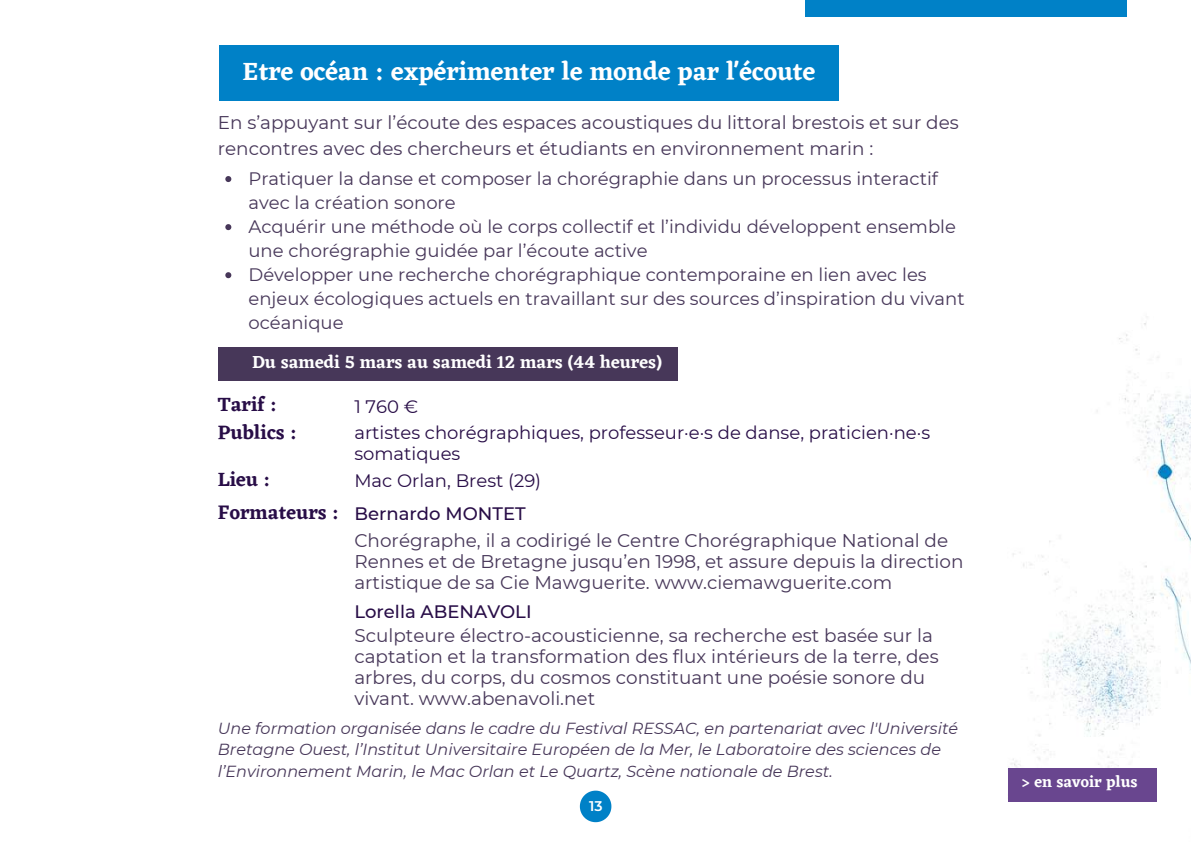
<style>
.page{position:relative;width:1191px;height:842px;background:#fff}
.page>*{position:absolute;margin:0;border:0;box-sizing:border-box;transform-origin:0 0}
.t1{font:600 26px "Eczar";color:#fff}
.t2{font:600 20px "Eczar";color:#280d47}
.t3{font:18.4px/21px "Montserrat";color:#473759}
.t4{font:18px/24px "Montserrat";color:#473759}
.t5{font:18px/21px "Montserrat";color:#280d47}
.t6{font:600 18px "Eczar";color:#fff}
.t7{font:500 18px "Montserrat";color:#280d47}
.t8{font:italic 16px/21.4px "Montserrat";color:#473759}
.t9{font:600 16px "Eczar";color:#fff}
.t10{font:600 14px "Montserrat";color:#fff}
.s1{font-family:"Eczar";font-weight:600;font-size:20px}
.s2{font-weight:500}
</style>
<div class="page">
<div style="left:219px;top:45px;width:620px;height:56px;background:#0081c7"></div>
<div style="left:805px;top:0;width:322px;height:16px;background:#0081c7"></div>
<svg style="left:225px;top:176px;width:6px;height:6px"></svg>
<svg style="left:225px;top:224px;width:6px;height:6px"></svg>
<svg style="left:225px;top:272px;width:6px;height:6px"></svg>
<div style="left:219px;top:348px;width:459px;height:33px;background:#473759"></div>
<img style="left:1008px;top:323px;width:183px;height:479px">
<svg style="left:580px;top:790px;width:31px;height:32px"></svg>
<div style="left:1008px;top:768px;width:149px;height:33px;background:#69468f"></div>
<h1 class="t1" style="left:243px;top:56px;width:574px">Etre océan : expérimenter le monde par l'écoute</h1>
<p class="t3" style="left:218px;top:110px;width:742px;line-height:25.6px">En s’appuyant sur l’écoute des espaces acoustiques du littoral brestois et sur des rencontres avec des chercheurs et étudiants en environnement marin :</p>
<p class="t4" style="left:248px;top:167px;width:718px">Pratiquer la danse et composer la chorégraphie dans un processus interactif avec la création sonore<br>Acquérir une méthode où le corps collectif et l’individu développent ensemble une chorégraphie guidée par l’écoute active<br>Développer une recherche chorégraphique contemporaine en lien avec les enjeux écologiques actuels en travaillant sur des sources d’inspiration du vivant océanique</p>
<p class="t6" style="left:252px;top:351px;width:411px">Du samedi 5 mars au samedi 12 mars (44 heures)</p>
<p class="t2" style="left:218px;top:392px;width:61px">Tarif :</p>
<p class="t5" style="left:354px;top:396px;width:65px">1 760 €</p>
<p class="t2" style="left:218px;top:420px;width:81px">Publics :</p>
<p class="t5" style="left:354px;top:422px;width:577px">artistes chorégraphiques, professeur·e·s de danse, praticien·ne·s somatiques</p>
<p class="t2" style="left:218px;top:467px;width:54px">Lieu :</p>
<p class="t5" style="left:218px;top:464px;width:325px;line-height:32.8px;text-indent:137px">Mac Orlan, Brest (29)<br><span class="s1">Formateurs :</span> <span class="s2">Bernardo MONTET</span></p>
<p class="t3" style="left:354px;top:530px;width:611px">Chorégraphe, il a codirigé le Centre Chorégraphique National de<br>Rennes et de Bretagne jusqu’en 1998, et assure depuis la direction artistique de sa Cie Mawguerite. www.ciemawguerite.com</p>
<p class="t7" style="left:354px;top:600px;width:179px">Lorella ABENAVOLI</p>
<p class="t3" style="left:354px;top:624px;width:586px">Sculpteure électro-acousticienne, sa recherche est basée sur la captation et la transformation des flux intérieurs de la terre, des arbres, du corps, du cosmos constituant une poésie sonore du vivant. www.abenavoli.net</p>
<p class="t8" style="left:218px;top:717px;width:742px">Une formation organisée dans le cadre du Festival RESSAC, en partenariat avec l'Université<br>Bretagne Ouest, l’Institut Universitaire Européen de la Mer, le Laboratoire des sciences de l’Environnement Marin, le Mac Orlan et Le Quartz, Scène nationale de Brest.</p>
<p class="t10" style="left:589px;top:797px;width:15px">13</p>
<p class="t9" style="left:1021px;top:772px;width:118px">&gt; en savoir plus</p>
</div>
